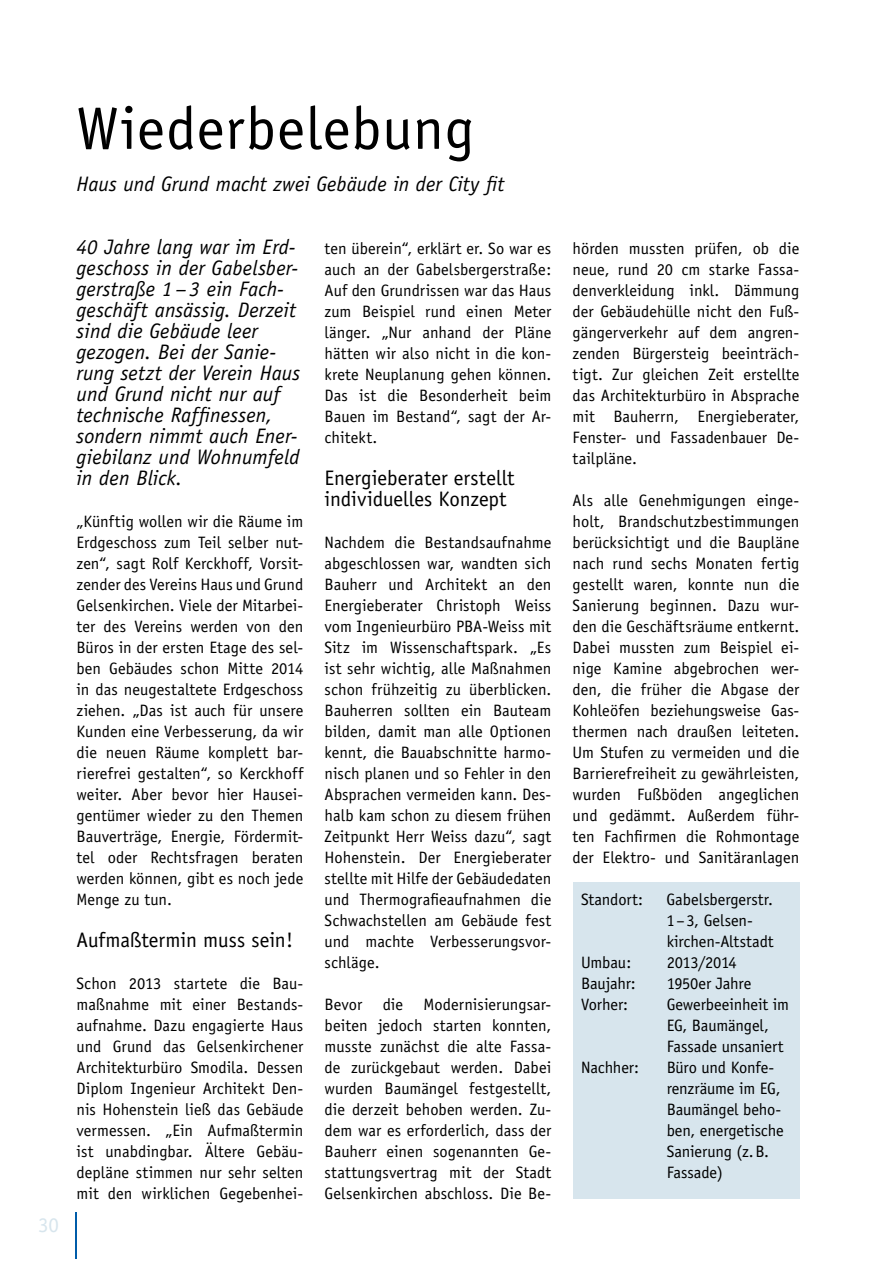
<style>
.page{position:relative;width:893px;height:1263px;background:#fff}
.page>*{position:absolute;margin:0;border:0;box-sizing:border-box;transform-origin:0 0}
.t1{font:60px "Officina Sans";letter-spacing:.015em;color:#000}
.t2{font:italic 21px/21px "Officina Sans";letter-spacing:.005em;color:#000}
.t3{font:21px/21px "Officina Sans";color:#000}
.t4{font:21px "Officina Sans";color:#d7e5ed}
.t5{font:16.5px/21px "Officina Sans";color:#000;text-align:justify}
.t6{font:16.5px "Officina Sans";letter-spacing:-.02em;color:#000}
</style>
<div class="page">
<hr style="left:75px;top:1212px;width:2px;height:47px;background:#005ca9">
<div style="left:573px;top:882px;width:226px;height:317px;background:#d7e5ed"></div>
<p class="t4" style="left:38px;top:1212px;width:23px">30</p>
<h1 class="t1" style="left:77px;top:93px;width:399px">Wiederbelebung</h1>
<p class="t2" style="left:77px;top:173px;width:429px">Haus und Grund macht zwei Gebäude in der City fit</p>
<p class="t2" style="left:77px;top:236px;width:225px">40 Jahre lang war im Erd&shy;geschoss in der Gabelsber&shy;gerstraße 1 – 3 ein Fach&shy;geschäft ansässig. Derzeit sind die Gebäude leer gezogen. Bei der Sanie&shy;rung setzt der Verein Haus und Grund nicht nur auf technische Raffinessen, sondern nimmt auch Ener&shy;giebilanz und Wohnumfeld in den Blick.</p>
<p class="t5" style="left:77px;top:511px;width:228px">„Künftig wollen wir die Räume im Erdgeschoss zum Teil selber nut&shy;zen“, sagt Rolf Kerckhoff, Vorsit&shy;zender des Vereins Haus und Grund Gelsenkirchen. Viele der Mitarbei&shy;ter des Vereins werden von den Büros in der ersten Etage des sel&shy;ben Gebäudes schon Mitte 2014 in das neugestaltete Erdgeschoss ziehen. „Das ist auch für unsere Kunden eine Verbesserung, da wir die neuen Räume komplett bar&shy;rierefrei gestalten“, so Kerckhoff weiter. Aber bevor hier Hausei&shy;gentümer wieder zu den Themen Bauverträge, Energie, Fördermit&shy;tel oder Rechtsfragen beraten werden können, gibt es noch jede Menge zu tun.</p>
<p class="t3" style="left:77px;top:929px;width:218px">Aufmaßtermin muss sein!</p>
<p class="t5" style="left:77px;top:973px;width:228px">Schon 2013 startete die Bau&shy;maßnahme mit einer Bestands&shy;aufnahme. Dazu engagierte Haus und Grund das Gelsenkirchener Architekturbüro Smodila. Dessen Diplom Ingenieur Architekt Den&shy;nis Hohenstein ließ das Gebäude vermessen. „Ein Aufmaßtermin ist unabdingbar. Ältere Gebäu&shy;depläne stimmen nur sehr selten mit den wirklichen Gegebenhei-</p>
<p class="t5" style="left:325px;top:238px;width:228px">ten überein“, erklärt er. So war es auch an der Gabelsbergerstraße:<br>Auf den Grundrissen war das Haus zum Beispiel rund einen Meter länger. „Nur anhand der Pläne hätten wir also nicht in die kon&shy;krete Neuplanung gehen können.<br>Das ist die Besonderheit beim Bauen im Bestand“, sagt der Ar&shy;chitekt.</p>
<p class="t3" style="left:325px;top:467px;width:191px">Energieberater erstellt individuelles Konzept</p>
<p class="t5" style="left:325px;top:532px;width:228px">Nachdem die Bestandsaufnahme abgeschlossen war, wandten sich Bauherr und Architekt an den Energieberater Christoph Weiss vom Ingenieurbüro PBA-Weiss mit Sitz im Wissenschaftspark. „Es ist sehr wichtig, alle Maßnahmen schon frühzeitig zu überblicken.<br>Bauherren sollten ein Bauteam bilden, damit man alle Optionen kennt, die Bauabschnitte harmo&shy;nisch planen und so Fehler in den Absprachen vermeiden kann. Des&shy;halb kam schon zu diesem frühen Zeitpunkt Herr Weiss dazu“, sagt Hohenstein. Der Energieberater stellte mit Hilfe der Gebäudedaten und Thermografieaufnahmen die Schwachstellen am Gebäude fest und machte Verbesserungsvor&shy;schläge.</p>
<p class="t5" style="left:325px;top:994px;width:228px">Bevor die Modernisierungsar&shy;beiten jedoch starten konnten, musste zunächst die alte Fassa&shy;de zurückgebaut werden. Dabei wurden Baumängel festgestellt, die derzeit behoben werden. Zu&shy;dem war es erforderlich, dass der Bauherr einen sogenannten Ge&shy;stattungsvertrag mit der Stadt Gelsenkirchen abschloss. Die Be-</p>
<p class="t5" style="left:573px;top:238px;width:228px">hörden mussten prüfen, ob die neue, rund 20 cm starke Fassa&shy;denverkleidung inkl. Dämmung der Gebäudehülle nicht den Fuß&shy;gängerverkehr auf dem angren&shy;zenden Bürgersteig beeinträch&shy;tigt. Zur gleichen Zeit erstellte das Architekturbüro in Absprache mit Bauherrn, Energieberater, Fenster- und Fassadenbauer De&shy;tailpläne.</p>
<p class="t5" style="left:573px;top:490px;width:228px">Als alle Genehmigungen einge&shy;holt, Brandschutzbestimmungen berücksichtigt und die Baupläne nach rund sechs Monaten fertig gestellt waren, konnte nun die Sanierung beginnen. Dazu wur&shy;den die Geschäftsräume entkernt.<br>Dabei mussten zum Beispiel ei&shy;nige Kamine abgebrochen wer&shy;den, die früher die Abgase der Kohleöfen beziehungsweise Gas&shy;thermen nach draußen leiteten.<br>Um Stufen zu vermeiden und die Barrierefreiheit zu gewährleisten, wurden Fußböden angeglichen und gedämmt. Außerdem führ&shy;ten Fachfirmen die Rohmontage der Elektro- und Sanitäranlagen</p>
<p class="t5" style="left:581px;top:889px;width:63px">Standort:</p>
<p class="t5" style="left:667px;top:889px;width:109px;text-align:left">Gabelsbergerstr.<br>1–3, Gelsen&shy;kirchen-Altstadt</p>
<p class="t5" style="left:581px;top:952px;width:52px">Umbau:</p>
<p class="t6" style="left:667px;top:953px;width:72px">2013/2014</p>
<p class="t5" style="left:581px;top:973px;width:56px">Baujahr:</p>
<p class="t5" style="left:667px;top:973px;width:86px">1950er Jahre</p>
<p class="t5" style="left:581px;top:994px;width:48px">Vorher:</p>
<p class="t5" style="left:667px;top:994px;width:124px;text-align:left">Gewerbeeinheit im<br>EG, Baumängel,<br>Fassade unsaniert</p>
<p class="t5" style="left:581px;top:1057px;width:59px">Nachher:</p>
<p class="t5" style="left:667px;top:1057px;width:119px;text-align:left">Büro und Konfe&shy;renzräume im EG,<br>Baumängel beho&shy;ben, energetische<br>Sanierung (z.B.<br>Fassade)</p>
</div>
